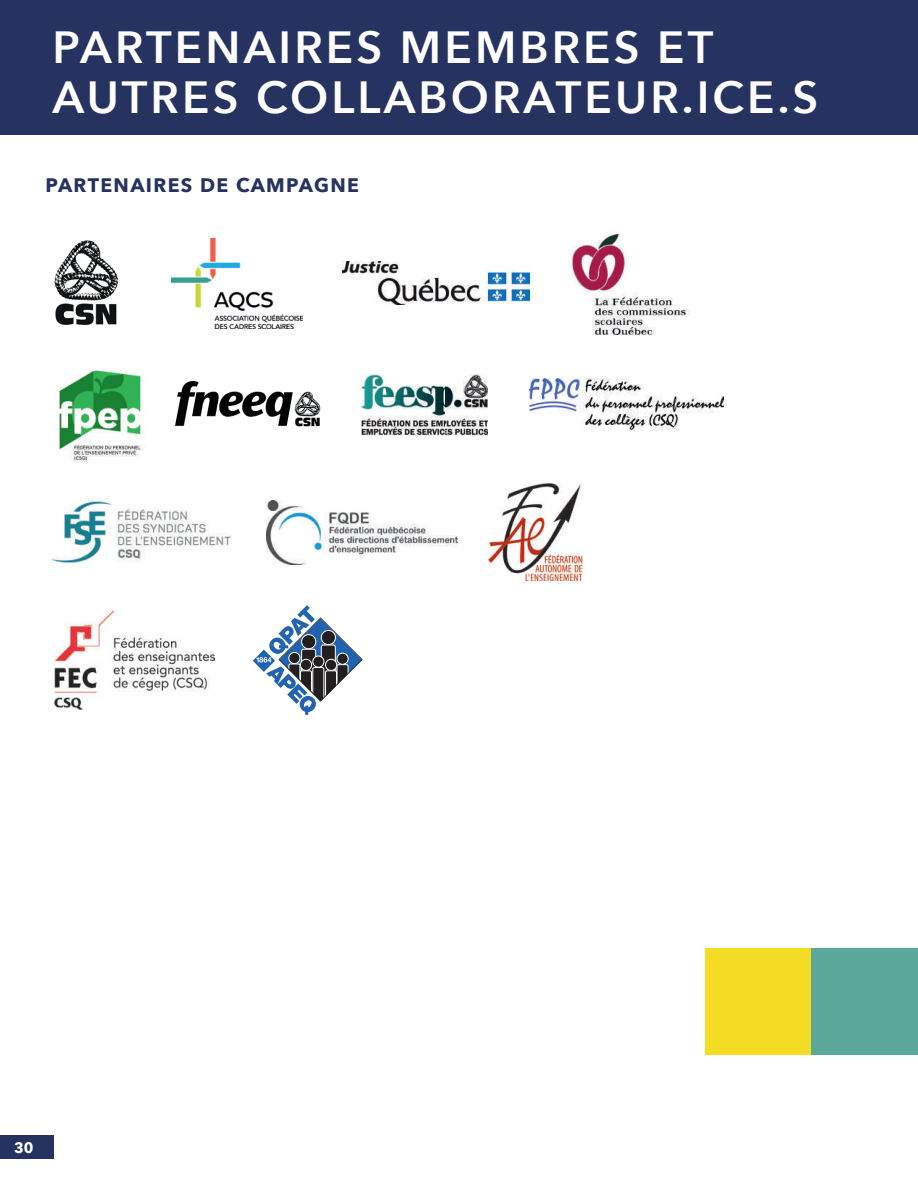
<style>
.page{position:relative;width:918px;height:1188px;background:#fff}
.page>*{position:absolute;margin:0;border:0;box-sizing:border-box;transform-origin:0 0}
.t1{font:600 45px/49.5px "Avenir Next";letter-spacing:.07em;color:#fff}
.t2{font:700 19.5px "Avenir Next";letter-spacing:.07em;color:#263260}
.t3{font:700 15px "Avenir Next";color:#fff}
</style>
<div class="page">
<div style="left:0;top:1136px;width:54px;height:23px;background:#263260"></div>
<img style="left:342px;top:261px;width:187px;height:44px">
<img style="left:54px;top:240px;width:64px;height:85px">
<div style="left:0;top:0;width:918px;height:135px;background:#263260"></div>
<img style="left:172px;top:239px;width:130px;height:89px">
<img style="left:571px;top:235px;width:119px;height:100px">
<img style="left:58px;top:369px;width:87px;height:94px">
<img style="left:176px;top:382px;width:145px;height:45px">
<img style="left:362px;top:375px;width:126px;height:61px">
<img style="left:529px;top:378px;width:195px;height:53px">
<img style="left:51px;top:499px;width:181px;height:64px">
<img style="left:266px;top:500px;width:191px;height:64px">
<img style="left:489px;top:484px;width:94px;height:97px">
<img style="left:54px;top:611px;width:161px;height:98px">
<svg style="left:253px;top:605px;width:110px;height:110px"></svg>
<div style="left:706px;top:948px;width:106px;height:106px;background:#f5dc24"></div>
<div style="left:812px;top:948px;width:106px;height:106px;background:#5ba89a"></div>
<p class="t1" style="left:52px;top:22px;width:767px">PARTENAIRES MEMBRES ET<br>AUTRES COLLABORATEUR.ICE.S</p>
<p class="t2" style="left:45px;top:168px;width:315px">PARTENAIRES DE CAMPAGNE</p>
<p class="t3" style="left:14px;top:1135px;width:21px">30</p>
</div>
